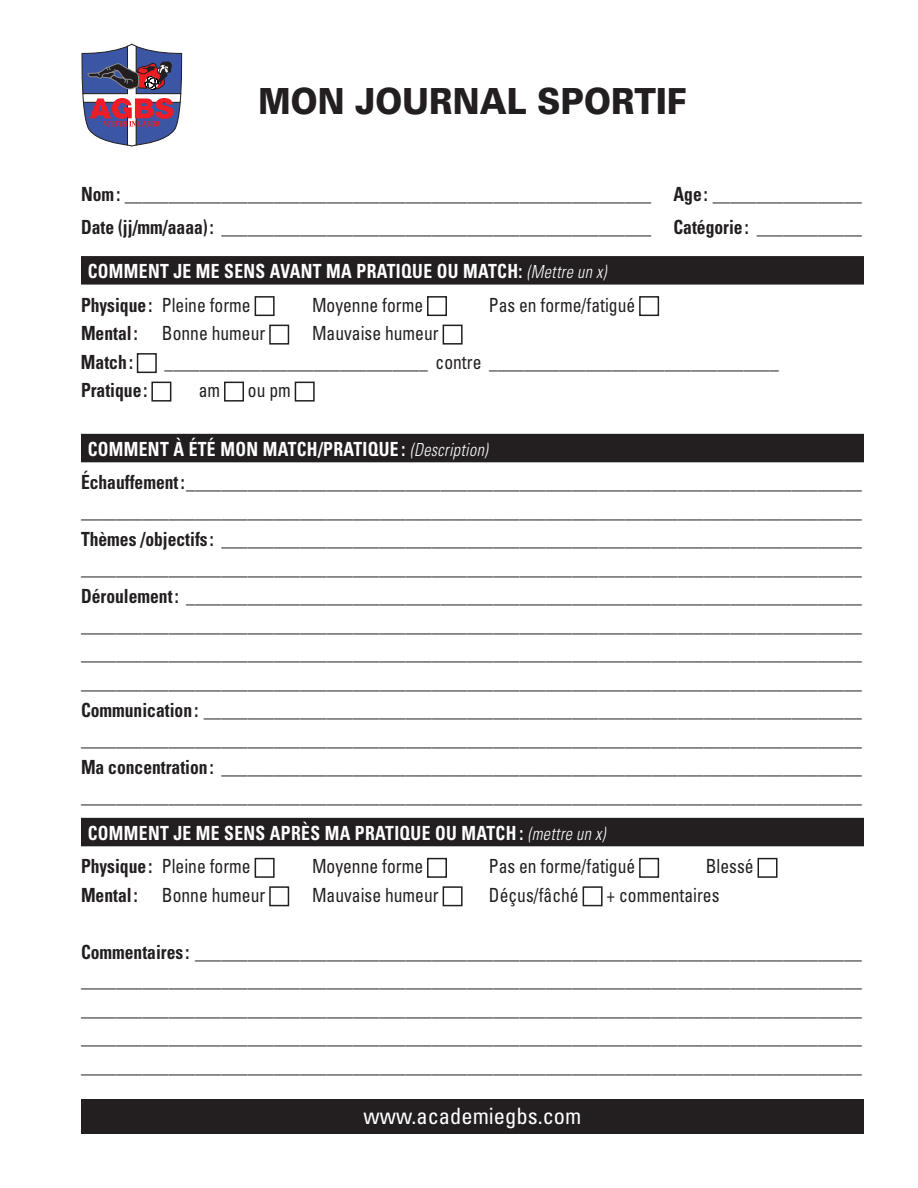
<style>
.page{position:relative;width:918px;height:1188px;background:#fff}
.page>*{position:absolute;margin:0;border:0;box-sizing:border-box;transform-origin:0 0}
.t1{font:900 36px "Univers";color:#231f20;scale:.9 1}
.t2{font:condensed 22.5px "Univers";color:#fff}
.t3{font:700 condensed 19.5px/28.5px "Univers";color:#231f20;text-align:justify;scale:.9 1}
.t4{font:condensed 19.5px/33px "Univers";color:#231f20;scale:.9 1}
.t5{font:700 condensed 19.5px/33.8px "Univers";letter-spacing:.02em;color:#fff;scale:.9 1}
.t6{font:700 condensed 19.5px/33.8px "Univers";letter-spacing:.02em;color:#231f20;scale:.9 1}
.s1{font-weight:700}
.s2{font-weight:300;font-style:italic;font-size:18px}
.s3{color:#231f20}
.s4{font-weight:400;color:#231f20}
.s5{color:#fff}
.s6{font-weight:300;font-style:italic;font-size:18px;color:#fff}
</style>
<div class="page">
<svg style="left:81px;top:44px;width:101px;height:103px"></svg>
<div style="left:81px;top:1100px;width:783px;height:34px;background:#231f20"></div>
<div style="left:81px;top:256px;width:783px;height:29px;background:#231f20"></div>
<div style="left:81px;top:434px;width:783px;height:28px;background:#231f20"></div>
<div style="left:81px;top:818px;width:783px;height:28px;background:#231f20"></div>
<div style="left:255px;top:296px;width:20px;height:20px;border:2px solid #231f20"></div>
<div style="left:427px;top:296px;width:20px;height:20px;border:2px solid #231f20"></div>
<div style="left:639px;top:296px;width:20px;height:20px;border:2px solid #231f20"></div>
<div style="left:269px;top:325px;width:20px;height:20px;border:2px solid #231f20"></div>
<div style="left:443px;top:325px;width:20px;height:20px;border:2px solid #231f20"></div>
<div style="left:137px;top:353px;width:20px;height:20px;border:2px solid #231f20"></div>
<div style="left:151px;top:382px;width:20px;height:20px;border:2px solid #231f20"></div>
<div style="left:224px;top:382px;width:20px;height:20px;border:2px solid #231f20"></div>
<div style="left:295px;top:382px;width:20px;height:20px;border:2px solid #231f20"></div>
<div style="left:255px;top:858px;width:20px;height:20px;border:2px solid #231f20"></div>
<div style="left:427px;top:858px;width:20px;height:20px;border:2px solid #231f20"></div>
<div style="left:639px;top:858px;width:20px;height:20px;border:2px solid #231f20"></div>
<div style="left:758px;top:858px;width:19px;height:20px;border:2px solid #231f20"></div>
<div style="left:269px;top:886px;width:20px;height:20px;border:2px solid #231f20"></div>
<div style="left:443px;top:886px;width:20px;height:20px;border:2px solid #231f20"></div>
<div style="left:583px;top:886px;width:20px;height:20px;border:2px solid #231f20"></div>
<h1 class="t1" style="left:258px;top:79px;width:477px">MON JOURNAL SPORTIF</h1>
<p class="t4" style="left:81px;top:178px;width:869px"><span class="s1">Nom:</span> ____________________________________________________________ <span class="s1">Age:</span> _________________<br><span class="s1">Date (jj/mm/aaaa):</span> _________________________________________________ <span class="s1">Catégorie:</span> ____________</p>
<p class="t5" style="left:81px;top:254px;width:585px;text-indent:7px">Comment je me sen s avant ma pratique ou match: <span class="s2">(Mettre un x)<br></span><span class="s3">Physique :</span> <span class="s4">Pleine forme</span></p>
<p class="t4" style="left:312px;top:288px;width:125px">Moyenne forme</p>
<p class="t4" style="left:489px;top:288px;width:164px">Pas en forme/fatigué</p>
<p class="t4" style="left:81px;top:316px;width:206px"><span class="s1">Mental:</span> Bonne humeur</p>
<p class="t4" style="left:312px;top:316px;width:142px">Mauvaise humeur</p>
<p class="t3" style="left:81px;top:347px;width:59px">Match:</p>
<p class="t4" style="left:165px;top:345px;width:684px">______________________________ contre _________________________________</p>
<p class="t3" style="left:81px;top:376px;width:75px">Pratique:</p>
<p class="t4" style="left:199px;top:373px;width:25px">am</p>
<p class="t4" style="left:248px;top:373px;width:49px">ou pm</p>
<p class="t6" style="left:81px;top:432px;width:869px;text-indent:7px"><span class="s5">Comment à été mon match/pratique :</span> <span class="s6">(Description)<br></span>Échauffement:_____________________________________________________________________________</p>
<p class="t3" style="left:81px;top:497px;width:869px">_________________________________________________________________________________________ Thèmes /objectifs : _________________________________________________________________________ _________________________________________________________________________________________ Déroulement: _____________________________________________________________________________ _________________________________________________________________________________________ _________________________________________________________________________________________ _________________________________________________________________________________________ Communication: ___________________________________________________________________________ _________________________________________________________________________________________ Ma concentration: _________________________________________________________________________ _________________________________________________________________________________________</p>
<p class="t5" style="left:81px;top:816px;width:584px;text-indent:7px">Comment je me sens après ma pratique ou match : <span class="s2">(mettre un x)<br></span><span class="s3">Physique :</span> <span class="s4">Pleine forme</span></p>
<p class="t4" style="left:312px;top:850px;width:125px">Moyenne forme</p>
<p class="t4" style="left:489px;top:850px;width:164px">Pas en forme/fatigué</p>
<p class="t4" style="left:706px;top:850px;width:55px">Blessé</p>
<p class="t4" style="left:81px;top:878px;width:206px"><span class="s1">Mental:</span> Bonne humeur</p>
<p class="t4" style="left:312px;top:878px;width:142px">Mauvaise humeur</p>
<p class="t4" style="left:489px;top:878px;width:101px">Déçus/fâché</p>
<p class="t4" style="left:606px;top:878px;width:127px">+ commentaires</p>
<p class="t3" style="left:81px;top:938px;width:869px">Commentaires : ____________________________________________________________________________ _________________________________________________________________________________________ _________________________________________________________________________________________ _________________________________________________________________________________________ _________________________________________________________________________________________</p>
<p class="t2" style="left:364px;top:1102px;width:219px">www.academiegbs.com</p>
</div>
